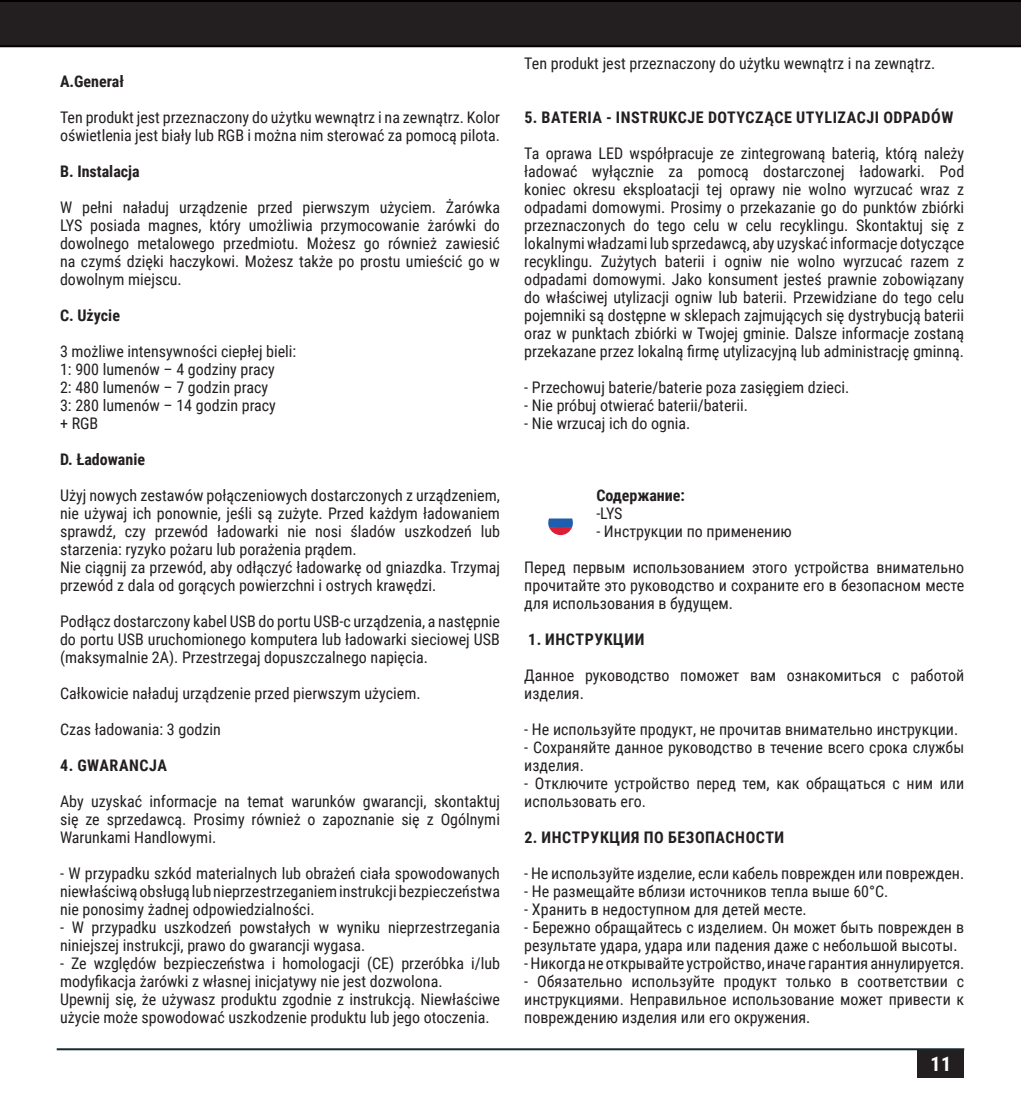
<style>
.page{position:relative;width:1021px;height:1106px;background:#fff}
.page>*{position:absolute;margin:0;border:0;box-sizing:border-box;transform-origin:0 0}
.t1{font:700 20px "Roboto Condensed";color:#fff}
.t2{font:16px/18px "Roboto Condensed";color:#231f20}
.t3{font:700 16px "Roboto Condensed";letter-spacing:.035em;color:#231f20}
.t4{font:700 16px "Roboto Condensed";color:#231f20}
</style>
<div class="page">
<div style="left:917px;top:1049px;width:47px;height:28px;background:#231f20"></div>
<svg style="left:0;top:0;width:1020px;height:47px;background:#201c1d"></svg>
<hr style="left:57px;top:1048px;width:907px;height:2px;background:#182733">
<svg style="left:548px;top:518px;width:25px;height:17px"></svg>
<p class="t4" style="left:60px;top:70px;width:65px">A.Generał</p>
<p class="t2" style="left:60px;top:107px;width:441px">Ten produkt jest przeznaczony do użytku wewnątrz i na zewnątrz. Kolor oświetlenia jest biały lub RGB i można nim sterować za pomocą pilota.</p>
<p class="t4" style="left:60px;top:160px;width:81px">B. Instalacja</p>
<p class="t2" style="left:60px;top:197px;width:441px;text-align:justify">W pełni naładuj urządzenie przed pierwszym użyciem. Żarówka LYS posiada magnes, który umożliwia przymocowanie żarówki do dowolnego metalowego przedmiotu. Możesz go również zawiesić na czymś dzięki haczykowi. Możesz także po prostu umieścić go w dowolnym miejscu.</p>
<p class="t3" style="left:60px;top:304px;width:61px">C. Użycie</p>
<p class="t2" style="left:60px;top:341px;width:238px">3 możliwe intensywności ciepłej bieli:</p>
<p class="t2" style="left:60px;top:359px;width:216px">1: 900 lumenów – 4 godziny pracy</p>
<p class="t2" style="left:60px;top:377px;width:209px">2: 480 lumenów – 7 godzin pracy</p>
<p class="t2" style="left:60px;top:395px;width:217px">3: 280 lumenów – 14 godzin pracy</p>
<p class="t2" style="left:60px;top:413px;width:40px">+ RGB</p>
<p class="t4" style="left:60px;top:448px;width:87px">D. Ładowanie</p>
<p class="t2" style="left:60px;top:485px;width:441px;text-align:justify">Użyj nowych zestawów połączeniowych dostarczonych z urządzeniem, nie używaj ich ponownie, jeśli są zużyte. Przed każdym ładowaniem sprawdź, czy przewód ładowarki nie nosi śladów uszkodzeń lub starzenia: ryzyko pożaru lub porażenia prądem.</p>
<p class="t2" style="left:60px;top:557px;width:441px">Nie ciągnij za przewód, aby odłączyć ładowarkę od gniazdka. Trzymaj przewód z dala od gorących powierzchni i ostrych krawędzi.</p>
<p class="t2" style="left:60px;top:611px;width:441px;text-align:justify">Podłącz dostarczony kabel USB do portu USB-c urządzenia, a następnie do portu USB uruchomionego komputera lub ładowarki sieciowej USB (maksymalnie 2A). Przestrzegaj dopuszczalnego napięcia.</p>
<p class="t2" style="left:60px;top:683px;width:362px">Całkowicie naładuj urządzenie przed pierwszym użyciem.</p>
<p class="t2" style="left:60px;top:719px;width:162px">Czas ładowania: 3 godzin</p>
<p class="t3" style="left:60px;top:754px;width:108px">4. GWARANCJA</p>
<p class="t2" style="left:60px;top:791px;width:441px;text-align:justify">Aby uzyskać informacje na temat warunków gwarancji, skontaktuj się ze sprzedawcą. Prosimy również o zapoznanie się z Ogólnymi Warunkami Handlowymi.</p>
<p class="t2" style="left:60px;top:863px;width:441px;text-align:justify">- W przypadku szkód materialnych lub obrażeń ciała spowodowanych niewłaściwą obsługą lub nieprzestrzeganiem instrukcji bezpieczeństwa nie ponosimy żadnej odpowiedzialności.</p>
<p class="t2" style="left:60px;top:917px;width:441px">- W przypadku uszkodzeń powstałych w wyniku nieprzestrzegania niniejszej instrukcji, prawo do gwarancji wygasa.</p>
<p class="t2" style="left:60px;top:953px;width:441px">- Ze względów bezpieczeństwa i homologacji (CE) przeróbka i/lub modyfikacja żarówki z własnej inicjatywy nie jest dozwolona.</p>
<p class="t2" style="left:60px;top:989px;width:441px">Upewnij się, że używasz produktu zgodnie z instrukcją. Niewłaściwe użycie może spowodować uszkodzenie produktu lub jego otoczenia.</p>
<p class="t2" style="left:524px;top:53px;width:412px">Ten produkt jest przeznaczony do użytku wewnątrz i na zewnątrz.</p>
<p class="t3" style="left:524px;top:106px;width:430px">5. BATERIA - INSTRUKCJE DOTYCZĄCE UTYLIZACJI ODPADÓW</p>
<p class="t2" style="left:524px;top:143px;width:441px;text-align:justify">Ta oprawa LED współpracuje ze zintegrowaną baterią, którą należy ładować wyłącznie za pomocą dostarczonej ładowarki. Pod koniec okresu eksploatacji tej oprawy nie wolno wyrzucać wraz z odpadami domowymi. Prosimy o przekazanie go do punktów zbiórki przeznaczonych do tego celu w celu recyklingu. Skontaktuj się z lokalnymi władzami lub sprzedawcą, aby uzyskać informacje dotyczące recyklingu. Zużytych baterii i ogniw nie wolno wyrzucać razem z odpadami domowymi. Jako konsument jesteś prawnie zobowiązany do właściwej utylizacji ogniw lub baterii. Przewidziane do tego celu pojemniki są dostępne w sklepach zajmujących się dystrybucją baterii oraz w punktach zbiórki w Twojej gminie. Dalsze informacje zostaną przekazane przez lokalną firmę utylizacyjną lub administrację gminną.</p>
<p class="t2" style="left:524px;top:377px;width:326px">- Przechowuj baterie/baterie poza zasięgiem dzieci.</p>
<p class="t2" style="left:524px;top:395px;width:225px">- Nie próbuj otwierać baterii/baterii.</p>
<p class="t2" style="left:524px;top:413px;width:167px">- Nie wrzucaj ich do ognia.</p>
<p class="t4" style="left:596px;top:484px;width:90px">Содержание:</p>
<p class="t2" style="left:596px;top:503px;width:28px">-LYS</p>
<p class="t2" style="left:596px;top:521px;width:197px">- Инструкции по применению</p>
<p class="t2" style="left:524px;top:557px;width:441px;text-align:justify">Перед первым использованием этого устройства внимательно прочитайте это руководство и сохраните его в безопасном месте для использования в будущем.</p>
<p class="t3" style="left:528px;top:628px;width:118px">1. ИНСТРУКЦИИ</p>
<p class="t2" style="left:524px;top:665px;width:441px">Данное руководство поможет вам ознакомиться с работой изделия.</p>
<p class="t2" style="left:524px;top:719px;width:435px">- Не используйте продукт, не прочитав внимательно инструкции.</p>
<p class="t2" style="left:524px;top:737px;width:441px">- Сохраняйте данное руководство в течение всего срока службы изделия.</p>
<p class="t2" style="left:524px;top:773px;width:441px">- Отключите устройство перед тем, как обращаться с ним или использовать его.</p>
<p class="t3" style="left:524px;top:826px;width:261px">2. ИНСТРУКЦИЯ ПО БЕЗОПАСНОСТИ</p>
<p class="t2" style="left:524px;top:863px;width:441px">- Не используйте изделие, если кабель поврежден или поврежден.</p>
<p class="t2" style="left:524px;top:881px;width:365px">- Не размещайте вблизи источников тепла выше 60°С.</p>
<p class="t2" style="left:524px;top:899px;width:284px">- Хранить в недоступном для детей месте.</p>
<p class="t2" style="left:524px;top:917px;width:441px">- Бережно обращайтесь с изделием. Он может быть поврежден в результате удара, удара или падения даже с небольшой высоты.</p>
<p class="t2" style="left:524px;top:953px;width:441px">- Никогда не открывайте устройство, иначе гарантия аннулируется.</p>
<p class="t2" style="left:524px;top:971px;width:441px;text-align:justify">- Обязательно используйте продукт только в соответствии с инструкциями. Неправильное использование может привести к повреждению изделия или его окружения.</p>
<p class="t1" style="left:930px;top:1049px;width:22px">11</p>
</div>
